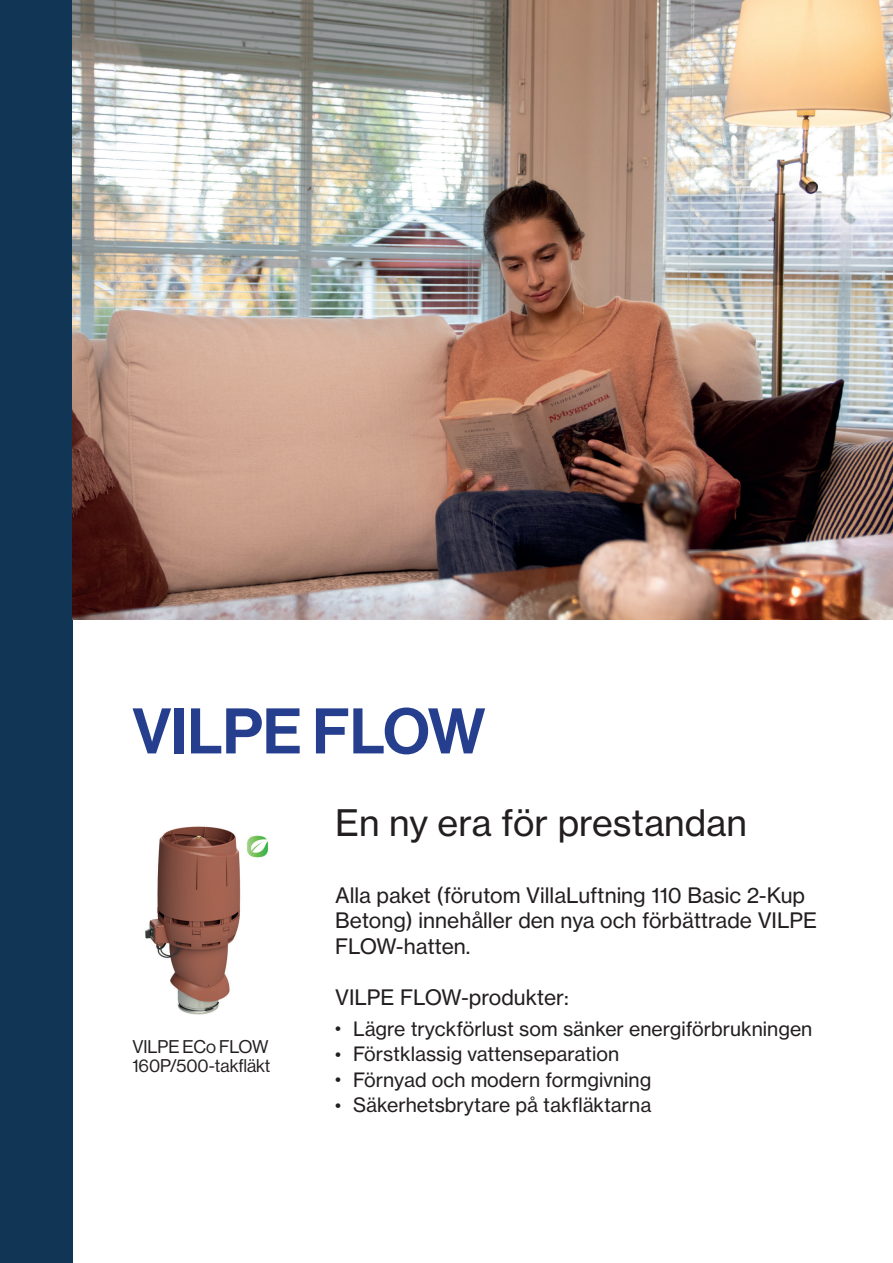
<style>
.page{position:relative;width:893px;height:1263px;background:#fff}
.page>*{position:absolute;margin:0;border:0;box-sizing:border-box;transform-origin:0 0}
.t1{font:63px "N Haas Grotesk DS Pro 65 Md";color:#253f8e}
.t2{font:36px "N Haas Grotesk TX Pro 55 Rg";color:#231f20}
.t3{font:21px/25.5px "N Haas Grotesk TX Pro 55 Rg";color:#231f20}
.t4{font:19.5px/25.5px "N Haas Grotesk TX Pro 55 Rg";color:#231f20}
.t5{font:19.5px "N Haas Grotesk DS Pro 55 Rg";color:#231f20}
.t6{font:18px/19.5px "N Haas Grotesk DS Pro 55 Rg";color:#231f20}
</style>
<div class="page">
<div style="left:0;top:0;width:72px;height:1263px;background:#113555"></div>
<img style="left:145px;top:826px;width:124px;height:189px">
<img style="left:72px;top:0;width:821px;height:620px">
<p class="t1" style="left:132px;top:695px;width:355px">VILPE FLOW</p>
<p class="t2" style="left:335px;top:801px;width:413px">En ny era för prestandan</p>
<p class="t6" style="left:132px;top:1037px;width:140px">VILPE ECo FLOW<br>160P/500-takfläkt</p>
<p class="t3" style="left:335px;top:882px;width:484px">Alla paket (förutom VillaLuftning 110 Basic 2-Kup<br>Betong) innehåller den nya och förbättrade VILPE<br>FLOW-hatten.</p>
<p class="t3" style="left:335px;top:984px;width:235px">VILPE FLOW-produkter:</p>
<p class="t5" style="left:335px;top:1017px;width:7px">•</p>
<p class="t5" style="left:335px;top:1043px;width:7px">•</p>
<p class="t5" style="left:335px;top:1068px;width:7px">•</p>
<p class="t5" style="left:335px;top:1094px;width:7px">•</p>
<p class="t4" style="left:353px;top:1016px;width:461px">Lägre tryckförlust som sänker energiförbrukningen Förstklassig vattenseparation<br>Förnyad och modern formgivning Säkerhetsbrytare på takfläktarna</p>
</div>
